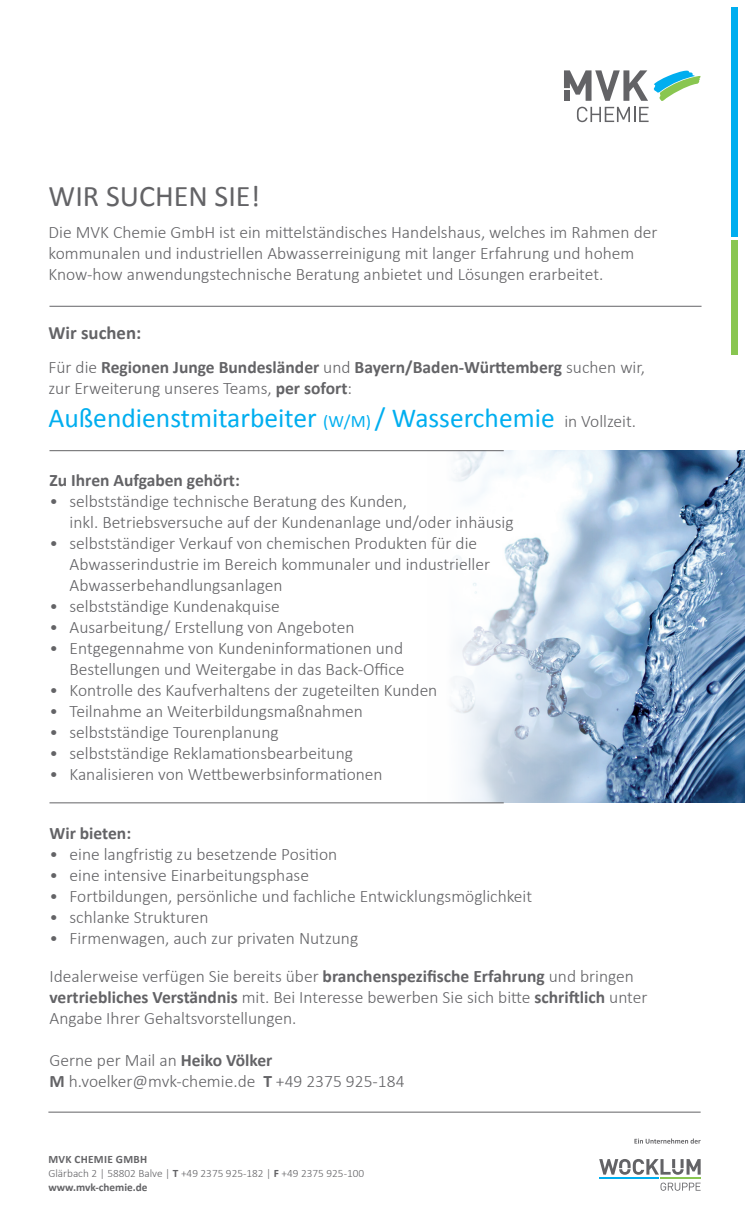
<style>
.page{position:relative;width:745px;height:1212px;background:#fff}
.page>*{position:absolute;margin:0;border:0;box-sizing:border-box;transform-origin:0 0}
.t1{font:30px "Calibri";color:#636366}
.t2{font:27.5px "Calibri";color:#00aeef}
.t3{font:700 18.75px "Calibri";color:#636366}
.t4{font:300 17.5px/21px "Calibri";color:#636366}
.t5{font:700 17.5px "Calibri";color:#636366}
.t6{font:300 11.25px/13.8px "Calibri";color:#636366}
.s1{font-weight:300}
.s2{font-weight:700}
.s3{font-size:17.5px}
</style>
<div class="page">
<hr style="left:48px;top:1112px;width:652px;height:1px;background:#636366">
<svg style="left:599px;top:1159px;width:101px;height:16px"></svg>
<svg style="left:660px;top:1182px;width:40px;height:9px"></svg>
<hr style="left:599px;top:1177px;width:59px;height:2px;background:#00aeef">
<hr style="left:660px;top:1177px;width:40px;height:2px;background:#89c650">
<svg style="left:634px;top:1138px;width:66px;height:5px"></svg>
<div style="left:731px;top:7px;width:6px;height:229px;background:#00aeef"></div>
<div style="left:731px;top:240px;width:6px;height:114px;background:#89c650"></div>
<svg style="left:564px;top:70px;width:136px;height:52px"></svg>
<div style="left:563px;top:90px;width:6px;height:11px;background:#636366"></div>
<img style="left:427px;top:451px;width:317px;height:351px">
<hr style="left:49px;top:450px;width:454px;height:1px;background:#636366">
<hr style="left:49px;top:802px;width:454px;height:1px;background:#636366">
<hr style="left:49px;top:306px;width:652px;height:1px;background:#636366">
<h1 class="t1" style="left:49px;top:177px;width:213px">WIR SUCHEN SIE!</h1>
<p class="t4" style="left:49px;top:221px;width:610px">Die MVK Chemie GmbH ist ein mittelständisches Handelshaus, welches im Rahmen der kommunalen und industriellen Abwasserreinigung mit langer Erfahrung und hohem<br>Know-how anwendungstechnische Beratung anbietet und Lösungen erarbeitet.</p>
<p class="t3" style="left:49px;top:321px;width:94px">Wir suchen:</p>
<p class="t5" style="left:48px;top:356px;width:598px"><span class="s1">Für die</span> Regionen Junge Bundesländer <span class="s1">und</span> Bayern/Baden-Württemberg <span class="s1">suchen wir,</span></p>
<p class="t4" style="left:48px;top:377px;width:305px">zur Erweiterung unseres Teams, <span class="s2">per sofort</span>:</p>
<p class="t2" style="left:48px;top:400px;width:507px">Außendienstmitarbeiter <span class="s3">(W/M)</span> / Wasserchemie</p>
<p class="t4" style="left:564px;top:410px;width:73px">in Vollzeit.</p>
<p class="t5" style="left:49px;top:468px;width:192px">Zu Ihren Aufgaben gehört:</p>
<p class="t4" style="left:49px;top:490px;width:359px">• selbstständige technische Beratung des Kunden,</p>
<p class="t4" style="left:69px;top:511px;width:445px">inkl. Betriebsversuche auf der Kundenanlage und/oder inhäusig</p>
<p class="t4" style="left:49px;top:532px;width:429px">• selbstständiger Verkauf von chemischen Produkten für die</p>
<p class="t4" style="left:69px;top:553px;width:422px">Abwasserindustrie im Bereich kommunaler und industrieller</p>
<p class="t4" style="left:69px;top:574px;width:214px">Abwasserbehandlungsanlagen</p>
<p class="t4" style="left:49px;top:595px;width:232px">• selbstständige Kundenakquise</p>
<p class="t4" style="left:49px;top:616px;width:306px">• Ausarbeitung/ Erstellung von Angeboten</p>
<p class="t4" style="left:49px;top:637px;width:355px">• Entgegennahme von Kundeninformationen und</p>
<p class="t4" style="left:69px;top:658px;width:336px">Bestellungen und Weitergabe in das Back-Office</p>
<p class="t4" style="left:49px;top:679px;width:389px">• Kontrolle des Kaufverhaltens der zugeteilten Kunden</p>
<p class="t4" style="left:49px;top:700px;width:315px">• Teilnahme an Weiterbildungsmaßnahmen</p>
<p class="t4" style="left:49px;top:721px;width:230px">• selbstständige Tourenplanung</p>
<p class="t4" style="left:49px;top:742px;width:305px">• selbstständige Reklamationsbearbeitung</p>
<p class="t4" style="left:49px;top:763px;width:334px">• Kanalisieren von Wettbewerbsinformationen</p>
<p class="t5" style="left:49px;top:822px;width:83px">Wir bieten:</p>
<p class="t4" style="left:49px;top:844px;width:289px">• eine langfristig zu besetzende Position</p>
<p class="t4" style="left:49px;top:865px;width:261px">• eine intensive Einarbeitungsphase</p>
<p class="t4" style="left:49px;top:886px;width:484px">• Fortbildungen, persönliche und fachliche Entwicklungsmöglichkeit</p>
<p class="t4" style="left:49px;top:907px;width:161px">• schlanke Strukturen</p>
<p class="t4" style="left:49px;top:928px;width:310px">• Firmenwagen, auch zur privaten Nutzung</p>
<p class="t4" style="left:49px;top:965px;width:585px">Idealerweise verfügen Sie bereits über <span class="s2">branchenspezifische Erfahrung</span> und bringen</p>
<p class="t4" style="left:49px;top:986px;width:599px"><span class="s2">vertriebliches Verständnis</span> mit. Bei Interesse bewerben Sie sich bitte <span class="s2">schriftlich</span> unter</p>
<p class="t4" style="left:49px;top:1007px;width:248px">Angabe Ihrer Gehaltsvorstellungen.</p>
<p class="t4" style="left:49px;top:1049px;width:224px">Gerne per Mail an <span class="s2">Heiko Völker</span></p>
<p class="t4" style="left:49px;top:1070px;width:356px"><span class="s2">M</span> h.voelker@mvk-chemie.de <span class="s2">T</span> +49 2375 925-184</p>
<p class="t6" style="left:48px;top:1152px;width:317px"><span class="s2">MVK CHEMIE GMBH<br></span>Glärbach 2 | 58802 Balve | <span class="s2">T</span> +49 2375 925-182 | <span class="s2">F</span> +49 2375 925-100 <span class="s2">www.mvk-chemie.de</span></p>
</div>
